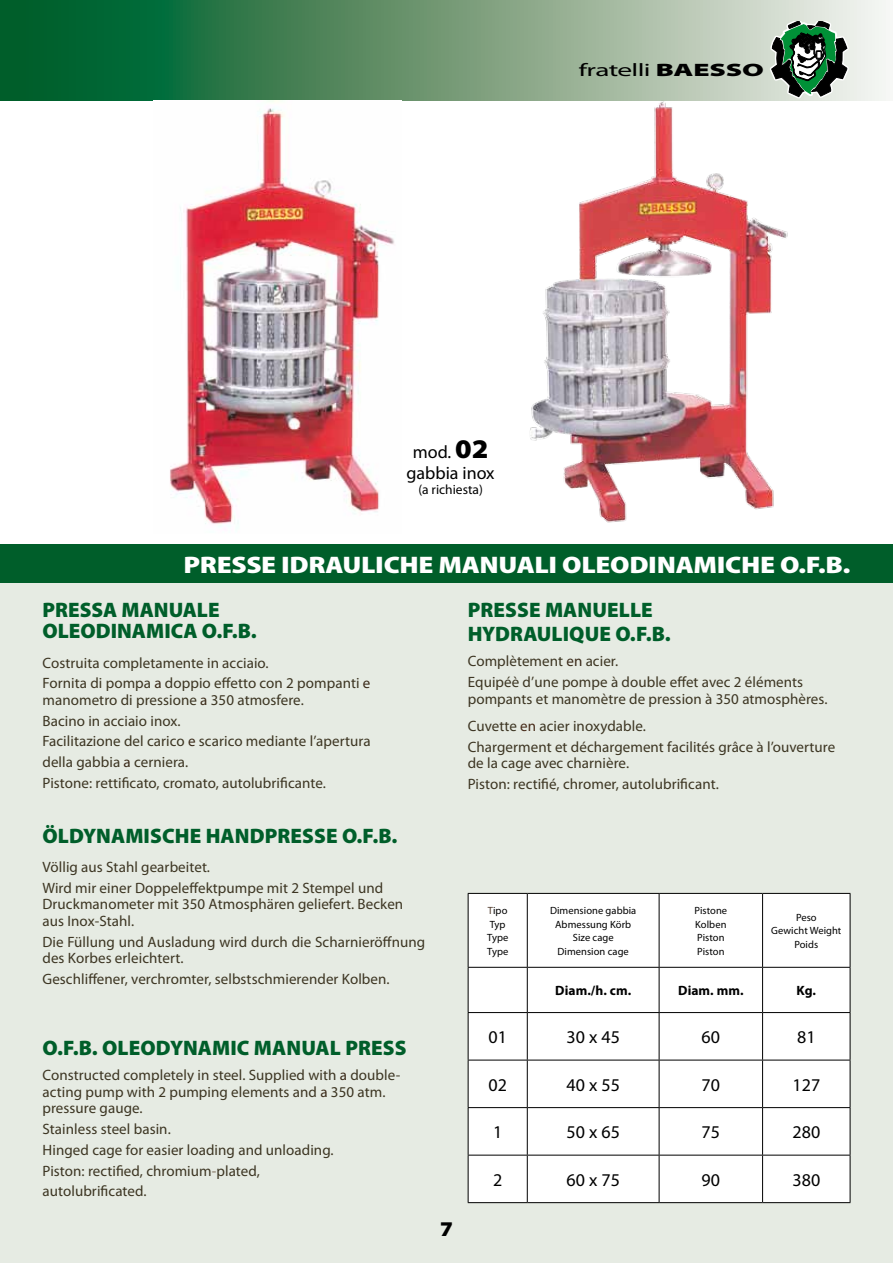
<style>
.page{position:relative;width:893px;height:1263px;background:#fff}
.page>*{position:absolute;margin:0;border:0;box-sizing:border-box;transform-origin:0 0}
.t1{font:900 semi-condensed 24px "Myriad Pro";letter-spacing:-.01em;color:#fff;scale:1.23 1}
.t2{font:900 21px/21px "Myriad Pro";letter-spacing:.005em;color:#005e2a}
.t3{font:900 semi-expanded 21px "Myriad Pro";color:#000}
.t4{font:18px/21.6px "Myriad Pro";letter-spacing:.005em;color:#000;text-align:center}
.t5{font:semi-expanded 18px "Myriad Pro";letter-spacing:-.025em;color:#000;scale:1.5 1}
.t6{font:15px/20.7px "Myriad Pro";letter-spacing:.005em;color:#3c3522}
.t7{font:700 13.5px "Myriad Pro";letter-spacing:.005em;color:#000}
.t8{font:13.5px "Myriad Pro";color:#000}
.t9{font:10.5px/13.5px "Myriad Pro";letter-spacing:.005em;color:#000}
.s1{font-weight:900}
.s2{font-weight:900;font-stretch:semi-expanded;font-size:27px}
.s3{color:#392817}
.s4{color:#796755}
.s5{color:#462a18}
.s6{color:#513c2d}
</style>
<div class="page">
<svg style="left:0;top:0;width:886px;height:101px;background:#659774"></svg>
<svg style="left:768px;top:22px;width:82px;height:78px;background:#66826f"></svg>
<div style="left:0;top:583px;width:893px;height:680px;background:#e6ebe3"></div>
<div style="left:0;top:544px;width:893px;height:39px;background:#005e2a"></div>
<div style="left:469px;top:894px;width:381px;height:308px;background:#fff"></div>
<hr style="left:468px;top:893px;width:59px;height:1px;background:#000">
<hr style="left:468px;top:894px;width:1px;height:73px;background:#000">
<hr style="left:527px;top:893px;width:132px;height:1px;background:#000">
<hr style="left:527px;top:894px;width:1px;height:73px;background:#000">
<hr style="left:659px;top:893px;width:104px;height:1px;background:#000">
<hr style="left:659px;top:894px;width:1px;height:73px;background:#000">
<hr style="left:763px;top:893px;width:87px;height:1px;background:#000">
<hr style="left:762px;top:894px;width:1px;height:73px;background:#000">
<hr style="left:850px;top:894px;width:1px;height:73px;background:#000">
<hr style="left:468px;top:967px;width:59px;height:1px;background:#000">
<hr style="left:468px;top:968px;width:1px;height:44px;background:#000">
<hr style="left:527px;top:967px;width:132px;height:1px;background:#000">
<hr style="left:527px;top:968px;width:1px;height:44px;background:#000">
<hr style="left:659px;top:967px;width:104px;height:1px;background:#000">
<hr style="left:659px;top:968px;width:1px;height:44px;background:#000">
<hr style="left:763px;top:967px;width:87px;height:1px;background:#000">
<hr style="left:762px;top:968px;width:1px;height:44px;background:#000">
<hr style="left:850px;top:968px;width:1px;height:44px;background:#000">
<hr style="left:468px;top:1012px;width:59px;height:1px;background:#000">
<hr style="left:468px;top:1013px;width:1px;height:47px;background:#000">
<hr style="left:527px;top:1012px;width:132px;height:1px;background:#000">
<hr style="left:527px;top:1013px;width:1px;height:47px;background:#000">
<hr style="left:659px;top:1012px;width:104px;height:1px;background:#000">
<hr style="left:659px;top:1013px;width:1px;height:47px;background:#000">
<hr style="left:763px;top:1012px;width:87px;height:1px;background:#000">
<hr style="left:762px;top:1013px;width:1px;height:47px;background:#000">
<hr style="left:850px;top:1013px;width:1px;height:47px;background:#000">
<hr style="left:468px;top:1060px;width:59px;height:1px;background:#000">
<hr style="left:468px;top:1060px;width:1px;height:47px;background:#000">
<hr style="left:527px;top:1060px;width:132px;height:1px;background:#000">
<hr style="left:527px;top:1060px;width:1px;height:47px;background:#000">
<hr style="left:659px;top:1060px;width:104px;height:1px;background:#000">
<hr style="left:659px;top:1060px;width:1px;height:47px;background:#000">
<hr style="left:763px;top:1060px;width:87px;height:1px;background:#000">
<hr style="left:762px;top:1060px;width:1px;height:47px;background:#000">
<hr style="left:850px;top:1060px;width:1px;height:47px;background:#000">
<hr style="left:468px;top:1107px;width:59px;height:1px;background:#000">
<hr style="left:468px;top:1108px;width:1px;height:47px;background:#000">
<hr style="left:527px;top:1107px;width:132px;height:1px;background:#000">
<hr style="left:527px;top:1108px;width:1px;height:47px;background:#000">
<hr style="left:659px;top:1107px;width:104px;height:1px;background:#000">
<hr style="left:659px;top:1108px;width:1px;height:47px;background:#000">
<hr style="left:763px;top:1107px;width:87px;height:1px;background:#000">
<hr style="left:762px;top:1108px;width:1px;height:47px;background:#000">
<hr style="left:850px;top:1108px;width:1px;height:47px;background:#000">
<hr style="left:468px;top:1155px;width:59px;height:1px;background:#000">
<hr style="left:468px;top:1155px;width:1px;height:47px;background:#000">
<hr style="left:527px;top:1155px;width:132px;height:1px;background:#000">
<hr style="left:527px;top:1155px;width:1px;height:47px;background:#000">
<hr style="left:659px;top:1155px;width:104px;height:1px;background:#000">
<hr style="left:659px;top:1155px;width:1px;height:47px;background:#000">
<hr style="left:763px;top:1155px;width:87px;height:1px;background:#000">
<hr style="left:762px;top:1155px;width:1px;height:47px;background:#000">
<hr style="left:850px;top:1155px;width:1px;height:47px;background:#000">
<hr style="left:468px;top:1202px;width:59px;height:1px;background:#000">
<hr style="left:527px;top:1202px;width:132px;height:1px;background:#000">
<hr style="left:659px;top:1202px;width:104px;height:1px;background:#000">
<hr style="left:763px;top:1202px;width:87px;height:1px;background:#000">
<img style="left:524px;top:92px;width:270px;height:431px">
<img style="left:170px;top:101px;width:224px;height:426px">
<p class="t5" style="left:579px;top:59px;width:125px">fratelli <span class="s1">BAESSO</span></p>
<p class="t4" style="left:407px;top:440px;width:90px">mod. <span class="s2">02 </span>gabbia inox</p>
<p class="t8" style="left:418px;top:481px;width:66px">(a richiesta)</p>
<h1 class="t1" style="left:183px;top:549px;width:544px">PRESSE IDRAULICHE MANUALI OLEODINAMICHE O.F.B.</h1>
<h2 class="t2" style="left:43px;top:599px;width:216px">PRESSA MANUALE<br>OLEODINAMICA O.F.B.</h2>
<p class="t6" style="left:43px;top:652px;width:329px">Costruita completamente in acciaio.<br>Fornita di pompa <span class="s3">a</span> doppio effetto con 2 pompanti <span class="s3">e</span></p>
<p class="t6" style="left:43px;top:689px;width:330px">manometro di pressione <span class="s3">a</span> 350 atmosfere.<br>Bacino in acciaio inox.<br>Facilitazione del carico <span class="s3">e</span> scarico mediante l’apertura della gabbia <span class="s3">a</span> cerniera.<br>Pistone: rettificato, cromato, autolubrificante.</p>
<h2 class="t2" style="left:43px;top:824px;width:356px">ÖLDYNAMISCHE HANDPRESSE O.F.B.</h2>
<p class="t6" style="left:43px;top:856px;width:342px">Völlig aus Stahl gearbeitet.<br>Wird mir einer Doppeleffektpumpe mit 2 Stempel und</p>
<p class="t6" style="left:43px;top:896px;width:362px;line-height:16.5px">Druckmanometer mit 350 Atmosphären geliefert. Becken aus Inox-Stahl.</p>
<p class="t6" style="left:43px;top:933px;width:384px;line-height:16.5px">Die Füllung und Ausladung wird durch die Scharnieröffnung des Korbes erleichtert.</p>
<p class="t6" style="left:43px;top:968px;width:349px">Geschliffener, verchromter, selbstschmierender Kolben.</p>
<h2 class="t2" style="left:43px;top:1037px;width:365px">O.F.B. OLEODYNAMIC MANUAL PRESS</h2>
<p class="t6" style="left:43px;top:1067px;width:359px;line-height:16.5px">Constructed completely in steel. Supplied with <span class="s3">a</span> double&shy;acting pump with 2 pumping elements and <span class="s3">a</span> 350 atm. pressure gauge.</p>
<p class="t6" style="left:43px;top:1118px;width:293px">Stainless steel basin.<br>Hinged cage for easier loading and unloading.<br>Piston: rectified, chromium<span class="s4">-</span>plated, autolubrificated.</p>
<h2 class="t2" style="left:468px;top:597px;width:204px;line-height:24px">PRESSE MANUELLE<br>HYDRAULIQUE O.F.B.</h2>
<p class="t6" style="left:468px;top:651px;width:337px">Complètement <span class="s3">en</span> acier.<br>Equipéè d’une pompe à double effet avec 2 éléments</p>
<p class="t6" style="left:468px;top:685px;width:361px;line-height:27.2px">pompants et manomètre de pression à 350 atmosphères.<br>Cuvette <span class="s5">en</span> acier inoxydable.</p>
<p class="t6" style="left:468px;top:738px;width:369px;line-height:16.5px">Chargerment et déchargement facilités grâce à l’ouverture de la cage avec charnière.</p>
<p class="t6" style="left:468px;top:773px;width:252px">Piston: rectifié, chromer, autolubrificant.</p>
<h2 class="t3" style="left:440px;top:1215px;width:14px">7</h2>
<p class="t9" style="left:487px;top:903px;width:23px"><span class="s6">T</span>ipo<br>Typ<br>Type<br>Type</p>
<p class="t9" style="left:550px;top:903px;width:88px;text-align:center">Dimensione gabbia<br>Abmessung Körb<br>Size cage<br>Dimension cage</p>
<p class="t9" style="left:694px;top:904px;width:34px">Pistone<br>Kolben<br>Piston<br>Piston</p>
<p class="t9" style="left:771px;top:910px;width:72px;text-align:center">Peso<br>Gewicht Weight<br>Poids</p>
<p class="t7" style="left:555px;top:982px;width:77px">Diam./h. cm.</p>
<p class="t7" style="left:678px;top:982px;width:67px">Diam. mm.</p>
<p class="t7" style="left:797px;top:982px;width:21px">Kg.</p>
<p class="t4" style="left:488px;top:1026px;width:20px">01</p>
<p class="t4" style="left:566px;top:1026px;width:55px">30 x 45</p>
<p class="t4" style="left:702px;top:1026px;width:20px">60</p>
<p class="t4" style="left:797px;top:1026px;width:20px">81</p>
<p class="t4" style="left:488px;top:1073px;width:20px">02</p>
<p class="t4" style="left:566px;top:1073px;width:55px">40 x 55</p>
<p class="t4" style="left:702px;top:1073px;width:20px">70</p>
<p class="t4" style="left:792px;top:1073px;width:29px">127</p>
<p class="t4" style="left:493px;top:1121px;width:11px">1</p>
<p class="t4" style="left:566px;top:1121px;width:55px">50 x 65</p>
<p class="t4" style="left:702px;top:1121px;width:20px">75</p>
<p class="t4" style="left:792px;top:1121px;width:29px">280</p>
<p class="t4" style="left:493px;top:1168px;width:11px">2</p>
<p class="t4" style="left:566px;top:1168px;width:55px">60 x 75</p>
<p class="t4" style="left:702px;top:1168px;width:20px">90</p>
<p class="t4" style="left:792px;top:1168px;width:29px">380</p>
</div>
